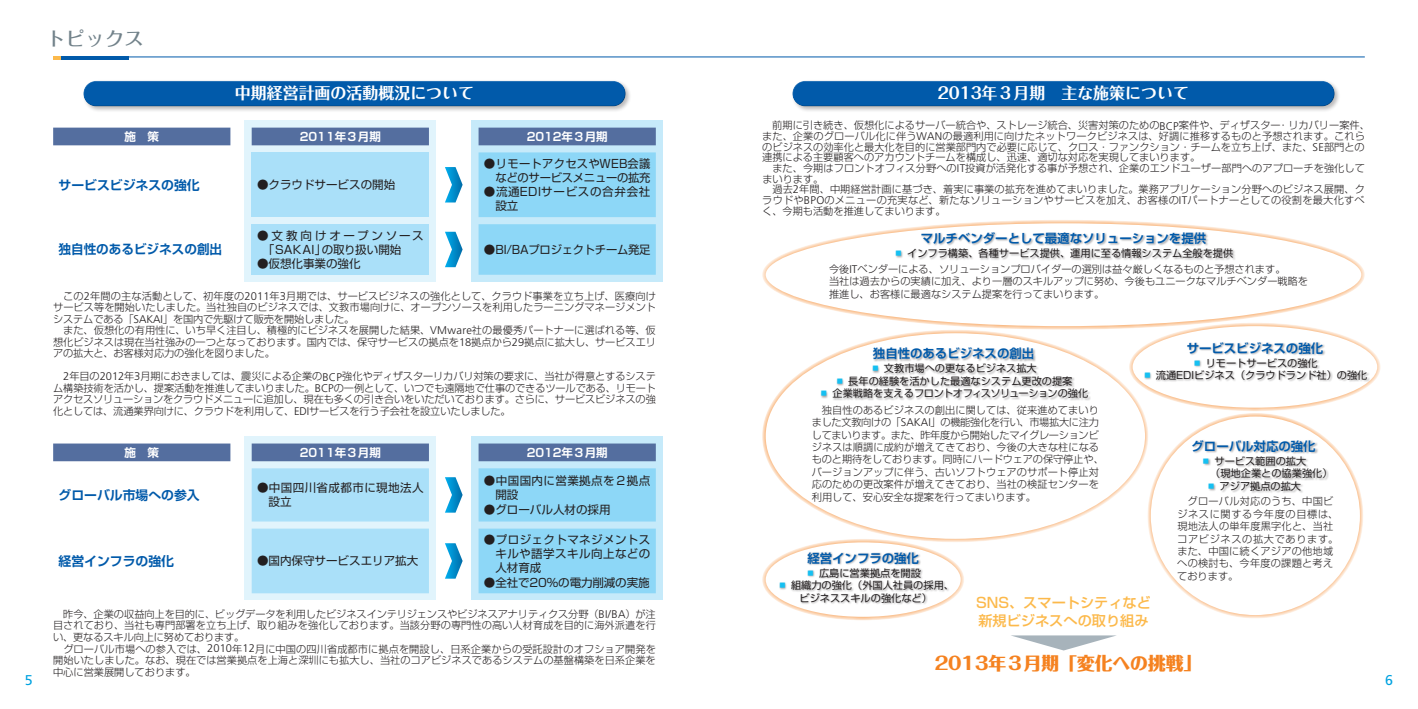
<style>
.page{position:relative;width:1418px;height:709px;background:#fff}
.page>*{position:absolute;margin:0;border:0;box-sizing:border-box;transform-origin:0 0}
.t1{font:500 19.5px "Folk Pro";color:#72828a}
.t2{font:800 17.75px "Folk Pro";color:#f58220}
.t3{font:700 16px "Folk Pro";color:#fff}
.t4{font:500 14.12px/17.8px "Shin Go Pro";color:#fcb94b}
.t5{font:14.12px "Frutiger LT Std";color:#00a2e0}
.t6{font:700 12.88px "Shin Go Pro De";color:#015aaa}
.t7{font:700 12.38px "Shin Go Pro De";color:#015aaa}
.t8{font:11.5px/14.1px "Shin Go Pro";color:#231f20;text-align:justify}
.t9{font:11.5px/14.1px "Shin Go Pro";letter-spacing:-.02em;color:#231f20;text-align:right}
.t10{font:700 11.5px "Shin Go Pro De";color:#fff}
.t11{font:11.5px/14.1px "Shin Go Pro";letter-spacing:.035em;color:#231f20}
.t12{font:11.5px/14.1px "Shin Go Pro";letter-spacing:.08em;color:#231f20}
.t13{font:11.5px/14.1px "Shin Go Pro";letter-spacing:.06em;color:#231f20}
.t14{font:300 10.12px/11.5px "Shin Go Pro";color:#231f20;text-align:justify}
.t15{font:10.12px/12.4px "Shin Go Pro";color:#231f20;text-align:center}
.t16{font:300 10.12px/12.4px "Shin Go Pro";letter-spacing:.025em;color:#231f20}
.s1{font-family:"Frutiger LT Std";font-size:11.12px}
.s2{font-weight:400;color:#15c0f2}
.s3{font-weight:400}
.s4{color:#15c0f2}
</style>
<div class="page">
<div style="left:762px;top:220px;width:602px;height:110px;border:4px solid #f58220;border-radius:50%"></div>
<div style="left:1129px;top:322px;width:251px;height:89px;border:4px solid #f58220;border-radius:50%"></div>
<svg style="left:764px;top:540px;width:198px;height:78px"></svg>
<div style="left:762px;top:539px;width:202px;height:81px;border:4px solid #f58220;border-radius:50%"></div>
<hr style="left:53px;top:57px;width:1311px;height:1px;background:#015aaa">
<hr style="left:53px;top:57px;width:76px;height:3px;background:#015aaa">
<svg style="left:53px;top:57px;width:7px;height:3px"></svg>
<div style="left:82px;top:79px;width:550px;height:34px;background:#231f20;opacity:.3"></div>
<div style="left:83px;top:79px;width:544px;height:21px;background:#fff;opacity:.5"></div>
<div style="left:83px;top:85px;width:544px;height:22px;background:#015aaa"></div>
<div style="left:791px;top:79px;width:549px;height:34px;background:#231f20;opacity:.3"></div>
<div style="left:791px;top:79px;width:545px;height:21px;background:#fff;opacity:.5"></div>
<div style="left:791px;top:85px;width:545px;height:22px;background:#231f20;opacity:.5"></div>
<div style="left:244px;top:120px;width:192px;height:162px;background:#e1f4fc"></div>
<div style="left:471px;top:120px;width:192px;height:162px;background:#c6eafa"></div>
<svg style="left:53px;top:128px;width:603px;height:17px;background:#667eaa"></svg>
<div style="left:252px;top:152px;width:177px;height:65px;background:#aae0f9"></div>
<svg style="left:478px;top:152px;width:178px;height:123px;background:#90d8f7"></svg>
<div style="left:252px;top:224px;width:177px;height:51px;background:#aae0f9"></div>
<svg style="left:445px;top:167px;width:17px;height:35px"></svg>
<svg style="left:445px;top:232px;width:17px;height:35px"></svg>
<div style="left:244px;top:436px;width:192px;height:164px;background:#e1f4fc"></div>
<div style="left:471px;top:436px;width:192px;height:164px;background:#c6eafa"></div>
<svg style="left:53px;top:443px;width:603px;height:18px;background:#6a82ac"></svg>
<svg style="left:252px;top:468px;width:177px;height:125px;background:#ade1f9"></svg>
<svg style="left:478px;top:468px;width:178px;height:125px;background:#90d8f7"></svg>
<svg style="left:445px;top:477px;width:17px;height:35px"></svg>
<svg style="left:445px;top:543px;width:17px;height:35px"></svg>
<div style="left:820px;top:347px;width:270px;height:54px;background:#231f20;opacity:.4"></div>
<div style="left:1144px;top:341px;width:225px;height:42px;background:#231f20;opacity:.4"></div>
<div style="left:1191px;top:439px;width:137px;height:54px;background:#231f20;opacity:.4"></div>
<div style="left:779px;top:551px;width:171px;height:54px;background:#231f20;opacity:.4"></div>
<svg style="left:1011px;top:635px;width:105px;height:15px"></svg>
<div style="left:895px;top:232px;width:340px;height:29px;background:#231f20;opacity:.4"></div>
<h1 class="t1" style="left:46px;top:22px;width:99px">トピックス</h1>
<h3 class="t3" style="left:235px;top:80px;width:241px">中期経営計画の活動概況について</h3>
<h3 class="t3" style="left:937px;top:80px;width:252px">2013年３月期　主な施策について</h3>
<p class="t10" style="left:124px;top:127px;width:36px">施　策</p>
<p class="t10" style="left:300px;top:127px;width:83px">2011年３月期</p>
<p class="t10" style="left:526px;top:127px;width:83px">2012年３月期</p>
<p class="t6" style="left:58px;top:174px;width:143px">サービスビジネスの強化</p>
<p class="t8" style="left:257px;top:176px;width:140px">●クラウドサービスの開始</p>
<p class="t9" style="left:484px;top:155px;width:168px">●リモートアクセスやWEB会議などのサービスメニューの拡充</p>
<p class="t13" style="left:495px;top:183px;width:156px;text-indent:-12px">●流通EDIサービスの合弁会社設立</p>
<p class="t14" style="left:762px;top:119px;width:609px;line-height:10.6px;text-align:left;text-indent:10px">前期に引き続き、仮想化によるサーバー統合や、ストレージ統合、災害対策のための<span class="s1">BCP</span>案件や、ディザスター・リカバリー案件、また、企業のグローバル化に伴う<span class="s1">WAN</span>の最適利用に向けたネットワークビジネスは、好調に推移するものと予想されます。これらのビジネスの効率化と最大化を目的に営業部門内で必要に応じて、クロス・ファンクション・チームを立ち上げ、また、<span class="s1">SE</span>部門との連携による主要顧客へのアカウントチームを構成し、迅速、適切な対応を実現してまいります。</p>
<p class="t14" style="left:762px;top:162px;width:604px;line-height:10.6px;text-indent:10px">また、今期はフロントオフィス分野への<span class="s1">IT</span>投資が活発化する事が予想され、企業のエンドユーザー部門へのアプローチを強化してまいります。</p>
<p class="t14" style="left:762px;top:183px;width:604px;line-height:10.6px;text-indent:10px">過去<span class="s1">2</span>年間、中期経営計画に基づき、着実に事業の拡充を進めてまいりました。業務アプリケーション分野へのビジネス展開、クラウドや<span class="s1">BPO</span>のメニューの充実など、新たなソリューションやサービスを加え、お客様の<span class="s1">IT</span>パートナーとしての役割を最大化すべく、今期も活動を推進してまいります。</p>
<p class="t12" style="left:263px;top:227px;width:162px;text-indent:-6px">●文教向けオープンソース「SAKAI」の取り扱い開始</p>
<p class="t8" style="left:257px;top:255px;width:105px">●仮想化事業の強化</p>
<p class="t7" style="left:920px;top:228px;width:287px">マルチベンダーとして最適なソリューションを提供</p>
<p class="t14" style="left:829px;top:244px;width:458px;line-height:16px;text-indent:65px"><span class="s2">▪</span> <span class="s3">インフラ構築、各種サービス提供、運用に至る情報システム全般を提供<br></span>今後<span class="s1">IT</span>ベンダーによる、ソリューションプロバイダーの選別は益々厳しくなるものと予想されます。</p>
<p class="t14" style="left:829px;top:274px;width:480px;line-height:12.4px">当社は過去からの実績に加え、より一層のスキルアップに努め、今後もユニークなマルチベンダー戦略を推進し、お客様に最適なシステム提案を行ってまいります。</p>
<p class="t6" style="left:58px;top:239px;width:165px">独自性のあるビジネスの創出</p>
<p class="t9" style="left:484px;top:241px;width:168px">●BI/BAプロジェクトチーム発足</p>
<p class="t14" style="left:53px;top:289px;width:604px;text-indent:10px">この<span class="s1">2</span>年間の主な活動として、初年度の<span class="s1">2011</span>年<span class="s1">3</span>月期では、サービスビジネスの強化として、クラウド事業を立ち上げ、医療向けサービス等を開始いたしました。当社独自のビジネスでは、文教市場向けに、オープンソースを利用したラーニングマネージメントシステムである「<span class="s1">SAKAI</span>」を国内で先駆けて販売を開始しました。</p>
<p class="t14" style="left:53px;top:323px;width:604px;text-indent:10px">また、仮想化の有用性に、いち早く注目し、積極的にビジネスを展開した結果、<span class="s1">VMware</span>社の最優秀パートナーに選ばれる等、仮想化ビジネスは現在当社強みの一つとなっております。国内では、保守サービスの拠点を<span class="s1">18</span>拠点から<span class="s1">29</span>拠点に拡大し、サービスエリアの拡大と、お客様対応力の強化を図りました。</p>
<p class="t14" style="left:53px;top:369px;width:604px;text-indent:10px"><span class="s1">2</span>年目の<span class="s1">2012</span>年<span class="s1">3</span>月期におきましては、震災による企業の<span class="s1">BCP</span>強化やディザスターリカバリ対策の要求に、当社が得意とするシステム構築技術を活かし、提案活動を推進してまいりました。<span class="s1">BCP</span>の一例として、いつでも遠隔地で仕事のできるツールである、リモートアクセスソリューションをクラウドメニューに追加し、現在も多くの引き合いをいただいております。さらに、サービスビジネスの強化としては、流通業界向けに、クラウドを利用して、<span class="s1">EDI</span>サービスを行う子会社を設立いたしました。</p>
<p class="t7" style="left:1186px;top:338px;width:138px">サービスビジネスの強化</p>
<p class="t15" style="left:1192px;top:355px;width:127px"><span class="s4">▪</span> リモートサービスの強化</p>
<p class="t15" style="left:1142px;top:368px;width:227px"><span class="s4">▪</span> 流通EDIビジネス（クラウドランド社）の強化</p>
<p class="t7" style="left:873px;top:343px;width:163px">独自性のあるビジネスの創出</p>
<p class="t15" style="left:870px;top:361px;width:168px"><span class="s4">▪</span> 文教市場への更なるビジネス拡大</p>
<p class="t15" style="left:834px;top:373px;width:239px"><span class="s4">▪</span> 長年の経験を活かした最適なシステム更改の提案</p>
<p class="t15" style="left:819px;top:386px;width:271px"><span class="s4">▪</span> 企業戦略を支えるフロントオフィスソリューションの強化</p>
<p class="t14" style="left:811px;top:402px;width:294px;line-height:12.4px;text-align:left;text-indent:10px">独自性のあるビジネスの創出に関しては、従来進めてまいりました文教向けの「<span class="s1">SAKAI</span>」の機能強化を行い、市場拡大に注力してまいります。また、昨年度から開始したマイグレーションビジネスは順調に成約が増えてきており、今後の大きな柱になるものと期待をしております。同時にハードウェアの保守停止や、バージョンアップに伴う、古いソフトウェアのサポート停止対応のための更改案件が増えてきており、当社の検証センターを利用して、安心安全な提案を行ってまいります。</p>
<p class="t7" style="left:1191px;top:436px;width:126px">グローバル対応の強化</p>
<p class="t15" style="left:1179px;top:453px;width:154px"><span class="s4">▪</span> サービス範囲の拡大<br>　　　（現地企業との協業強化）</p>
<p class="t15" style="left:1205px;top:478px;width:97px"><span class="s4">▪</span> アジア拠点の拡大</p>
<p class="t10" style="left:124px;top:443px;width:36px">施　策</p>
<p class="t10" style="left:300px;top:443px;width:83px">2011年３月期</p>
<p class="t10" style="left:526px;top:443px;width:83px">2012年３月期</p>
<p class="t6" style="left:58px;top:484px;width:143px">グローバル市場への参入</p>
<p class="t11" style="left:268px;top:479px;width:156px;text-indent:-12px">●中国四川省成都市に現地法人設立</p>
<p class="t11" style="left:495px;top:472px;width:156px;text-indent:-12px">●中国国内に営業拠点を２拠点開設</p>
<p class="t8" style="left:484px;top:500px;width:128px">●グローバル人材の採用</p>
<p class="t16" style="left:1177px;top:494px;width:163px;text-indent:10px">グローバル対応のうち、中国ビジネスに関する今年度の目標は、現地法人の単年度黒字化と、当社コアビジネスの拡大であります。また、中国に続くアジアの他地域への検討も、今年度の課題と考えております。</p>
<p class="t8" style="left:495px;top:531px;width:156px;text-indent:-12px">●プロジェクトマネジメントスキルや語学スキル向上などの人材育成</p>
<p class="t8" style="left:484px;top:574px;width:167px">●全社で20％の電力削減の実施</p>
<p class="t7" style="left:807px;top:548px;width:113px">経営インフラの強化</p>
<p class="t15" style="left:805px;top:565px;width:117px"><span class="s4">▪</span> 広島に営業拠点を開設</p>
<p class="t15" style="left:777px;top:578px;width:178px"><span class="s4">▪</span> 組織力の強化（外国人社員の採用、ビジネススキルの強化など）</p>
<p class="t6" style="left:58px;top:550px;width:117px">経営インフラの強化</p>
<p class="t8" style="left:257px;top:552px;width:163px">●国内保守サービスエリア拡大</p>
<h3 class="t4" style="left:976px;top:592px;width:176px">SNS、スマートシティなど新規ビジネスへの取り組み</h3>
<p class="t14" style="left:53px;top:607px;width:604px;text-indent:10px">昨今、企業の収益向上を目的に、ビッグデータを利用したビジネスインテリジェンスやビジネスアナリティクス分野（<span class="s1">BI/BA</span>）が注目されており、当社も専門部署を立ち上げ、取り組みを強化しております。当該分野の専門性の高い人材育成を目的に海外派遣を行い、更なるスキル向上に努めております。</p>
<p class="t14" style="left:53px;top:641px;width:604px;text-indent:10px">グローバル市場への参入では、<span class="s1">2010</span>年<span class="s1">12</span>月に中国の四川省成都市に拠点を開設し、日系企業からの受託設計のオフショア開発を開始いたしました。なお、現在では営業拠点を上海と深圳にも拡大し、当社のコアビジネスであるシステムの基盤構築を日系企業を中心に営業展開しております。</p>
<h2 class="t2" style="left:934px;top:647px;width:268px">2013年３月期「変化への挑戦」</h2>
<h3 class="t5" style="left:25px;top:672px;width:9px">5</h3>
<h3 class="t5" style="left:1385px;top:672px;width:9px">6</h3>
</div>
